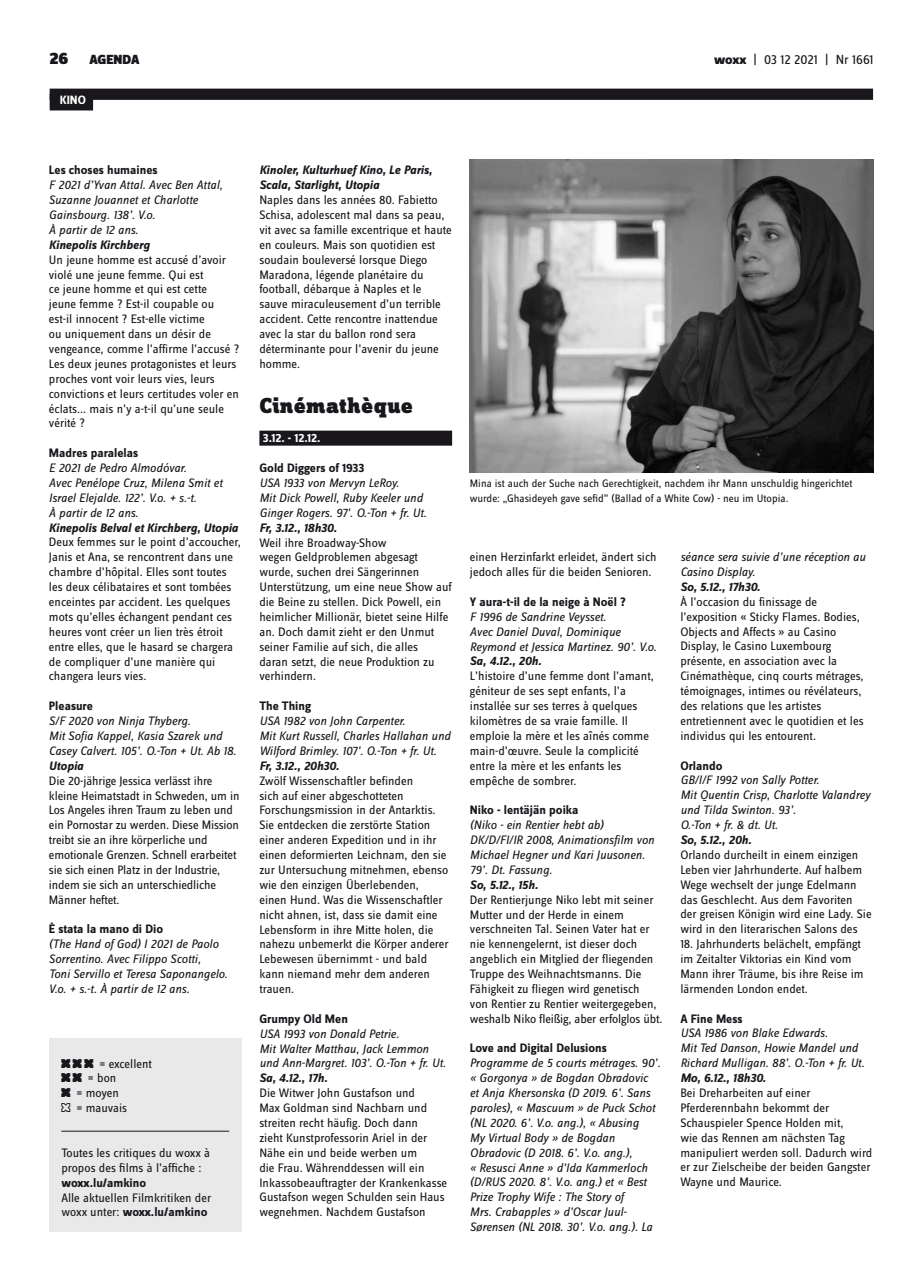
<style>
.page{position:relative;width:922px;height:1276px;background:#fff}
.page>*{position:absolute;margin:0;border:0;box-sizing:border-box;transform-origin:0 0}
.t1{font:32.5px "woxx";color:#1a171c}
.t2{font:900 22.5px "Zine Slab Dis";letter-spacing:.03em;color:#1a171c}
.t3{font:13.75px "Zine Sans Dis";letter-spacing:-.01em;color:#1a171c}
.t4{font:900 13.75px "Zine Sans Dis";color:#1a171c}
.t5{font:12.75px/14.9px "Zine Sans Dis";color:#1a171c}
.t6{font:italic 12.75px/14.9px "Zine Sans Dis";color:#1a171c}
.t7{font:700 12.5px "Zine Sans Dis";letter-spacing:-.015em;color:#fff}
.t8{font:11.25px/14.9px "Zine Sans Dis";color:#1a171c}
.s1{font-size:17.5px}
.s2{font-weight:800}
.s3{font-weight:700}
.s4{font-style:italic}
.s5{font-weight:700;font-style:italic}
.s6{font-weight:700;font-style:normal}
</style>
<div class="page">
<div style="left:259px;top:431px;width:193px;height:15px;background:#1a171c"></div>
<div style="left:50px;top:89px;width:822px;height:11px;background:#1a171c"></div>
<div style="left:50px;top:94px;width:43px;height:16px;background:#1a171c"></div>
<div style="left:49px;top:1038px;width:192px;height:194px;background:#e9e9ea"></div>
<hr style="left:61px;top:1131px;width:168px;height:1px;background:#1a171c">
<img style="left:469px;top:159px;width:403px;height:313px">
<p class="t4" style="left:50px;top:52px;width:91px"><span class="s1">26</span> AGENDA</p>
<p class="t3" style="left:714px;top:53px;width:161px"><span class="s2">woxx</span> | 03 12 2021 | Nr 1661</p>
<p class="t7" style="left:60px;top:93px;width:28px">KINO</p>
<p class="t5" style="left:49px;top:163px;width:192px"><span class="s3">Les choses humaines<br></span><span class="s4">F 2021 d’Yvan Attal. Avec Ben Attal,<br>Suzanne Jouannet et Charlotte<br>Gainsbourg. 138’. V.o.<br>À partir de 12 ans.<br></span><span class="s5">Kinepolis Kirchberg<br></span>Un jeune homme est accusé d’avoir violé une jeune femme. Qui est<br>ce jeune homme et qui est cette<br>jeune femme ? Est-il coupable ou est-il innocent ? Est-elle victime<br>ou uniquement dans un désir de vengeance, comme l’affirme l’accusé ?<br>Les deux jeunes protagonistes et leurs proches vont voir leurs vies, leurs convictions et leurs certitudes voler en éclats... mais n’y a-t-il qu’une seule vérité ?</p>
<p class="t5" style="left:49px;top:446px;width:193px"><span class="s3">Madres paralelas<br></span><span class="s4">E 2021 de Pedro Almodóvar.<br>Avec Penélope Cruz, Milena Smit et<br>Israel Elejalde. 122’. V.o. + s.-t.<br>À partir de 12 ans.<br></span><span class="s5">Kinepolis Belval et Kirchberg, Utopia<br></span>Deux femmes sur le point d’accoucher,<br>Janis et Ana, se rencontrent dans une chambre d’hôpital. Elles sont toutes les deux célibataires et sont tombées enceintes par accident. Les quelques mots qu’elles échangent pendant ces heures vont créer un lien très étroit entre elles, que le hasard se chargera de compliquer d’une manière qui changera leurs vies.</p>
<p class="t5" style="left:49px;top:699px;width:192px"><span class="s3">Pleasure<br></span><span class="s4">S/F 2020 von Ninja Thyberg.<br>Mit Sofia Kappel, Kasia Szarek und<br>Casey Calvert. 105’. O.-Ton + Ut. Ab 18.<br></span><span class="s5">Utopia<br></span>Die 20-jährige Jessica verlässt ihre kleine Heimatstadt in Schweden, um in<br>Los Angeles ihren Traum zu leben und ein Pornostar zu werden. Diese Mission treibt sie an ihre körperliche und emotionale Grenzen. Schnell erarbeitet sie sich einen Platz in der Industrie, indem sie sich an unterschiedliche<br>Männer heftet.</p>
<p class="t6" style="left:49px;top:922px;width:180px"><span class="s6">È stata la mano di Dio<br></span>(The Hand of God) I 2021 de Paolo<br>Sorrentino. Avec Filippo Scotti,<br>Toni Servillo et Teresa Saponangelo.<br>V.o. + s.-t. À partir de 12 ans.</p>
<p class="t1" style="left:61px;top:1040px;width:40px">XXX</p>
<p class="t5" style="left:99px;top:1056px;width:54px">= excellent</p>
<p class="t1" style="left:61px;top:1055px;width:29px">XX</p>
<p class="t5" style="left:88px;top:1071px;width:30px">= bon</p>
<p class="t1" style="left:61px;top:1070px;width:18px">X</p>
<p class="t5" style="left:76px;top:1086px;width:44px">= moyen</p>
<p class="t1" style="left:61px;top:1085px;width:18px">0</p>
<p class="t5" style="left:76px;top:1101px;width:52px">= mauvais</p>
<p class="t5" style="left:61px;top:1145px;width:151px">Toutes les critiques du woxx à propos des films à l’affiche : <span class="s3">woxx.lu/amkino<br></span>Alle aktuellen Filmkritiken der woxx unter: <span class="s3">woxx.lu/amkino</span></p>
<p class="t5" style="left:259px;top:163px;width:194px"><span class="s5">Kinoler, Kulturhuef Kino, Le Paris,<br>Scala, Starlight, Utopia<br></span>Naples dans les années 80. Fabietto<br>Schisa, adolescent mal dans sa peau, vit avec sa famille excentrique et haute en couleurs. Mais son quotidien est soudain bouleversé lorsque Diego<br>Maradona, légende planétaire du football, débarque à Naples et le sauve miraculeusement d’un terrible accident. Cette rencontre inattendue avec la star du ballon rond sera déterminante pour l’avenir du jeune homme.</p>
<p class="t2" style="left:259px;top:393px;width:155px">Cinémathèque</p>
<p class="t7" style="left:263px;top:432px;width:59px">3.12. - 12.12.</p>
<p class="t5" style="left:259px;top:461px;width:194px"><span class="s3">Gold Diggers of 1933<br></span><span class="s4">USA 1933 von Mervyn LeRoy.<br>Mit Dick Powell, Ruby Keeler und<br>Ginger Rogers. 97’. O.-Ton + fr. Ut.<br></span><span class="s5">Fr, 3.12., 18h30.<br></span>Weil ihre Broadway-Show<br>wegen Geldproblemen abgesagt wurde, suchen drei Sängerinnen<br>Unterstützung, um eine neue Show auf die Beine zu stellen. Dick Powell, ein heimlicher Millionär, bietet seine Hilfe an. Doch damit zieht er den Unmut seiner Familie auf sich, die alles<br>daran setzt, die neue Produktion zu verhindern.</p>
<p class="t5" style="left:259px;top:699px;width:193px"><span class="s3">The Thing<br></span><span class="s4">USA 1982 von John Carpenter.<br>Mit Kurt Russell, Charles Hallahan und<br>Wilford Brimley. 107’. O.-Ton + fr. Ut.<br></span><span class="s5">Fr, 3.12., 20h30.<br></span>Zwölf Wissenschaftler befinden<br>sich auf einer abgeschotteten<br>Forschungsmission in der Antarktis.<br>Sie entdecken die zerstörte Station einer anderen Expedition und in ihr einen deformierten Leichnam, den sie zur Untersuchung mitnehmen, ebenso wie den einzigen Überlebenden,<br>einen Hund. Was die Wissenschaftler nicht ahnen, ist, dass sie damit eine<br>Lebensform in ihre Mitte holen, die nahezu unbemerkt die Körper anderer<br>Lebewesen ü bernimmt - und bald kann niemand mehr dem anderen trauen.</p>
<p class="t5" style="left:259px;top:1011px;width:189px"><span class="s3">Grumpy Old Men<br></span><span class="s4">USA 1993 von Donald Petrie.<br>Mit Walter Matthau, Jack Lemmon und Ann-Margret. 103’. O.-Ton + fr. Ut.<br></span><span class="s5">Sa, 4.12., 17h.<br></span>Die Witwer John Gustafson und<br>Max Goldman sind Nachbarn und streiten recht häufig. Doch dann<br>zieht Kunstprofessorin Ariel in der<br>Nähe ein und beide werben um<br>die Frau. Währenddessen will ein<br>Inkassobeauftragter der Krankenkasse<br>Gustafson wegen Schulden sein Haus wegnehmen. Nachdem Gustafson</p>
<p class="t8" style="left:469px;top:476px;width:384px">Mina ist auch der Suche nach Gerechtigkeit, nachdem ihr Mann unschuldig hingerichtet wurde: „Ghasideyeh gave sefid” (Ballad of a White Cow) - neu im Utopia.</p>
<p class="t5" style="left:470px;top:550px;width:188px">einen Herzinfarkt erleidet, ändert sich jedoch alles fü r die beiden Senioren.</p>
<p class="t5" style="left:470px;top:595px;width:188px"><span class="s3">Y aura-t-il de la neige à Noël ?<br></span><span class="s4">F 1996 de Sandrine Veysset.<br>Avec Daniel Duval, Dominique<br>Reymond et Jessica Martinez. 90’. V.o.<br></span><span class="s5">Sa, 4.12., 20h.<br></span>L’histoire d’une femme dont l’amant, géniteur de ses sept enfants, l’a installée sur ses terres à quelques kilomètres de sa vraie famille. Il emploie la mère et les aînés comme main-d’œuvre. Seule la complicité entre la mère et les enfants les empêche de sombrer.</p>
<p class="t5" style="left:470px;top:803px;width:194px"><span class="s3">Niko - lentäjän poika<br></span><span class="s4">(Niko - ein Rentier hebt ab)<br>DK/D/FI/IR 2008, Animationsfilm von<br>Michael Hegner und Kari Juusonen.<br>79’. Dt. Fassung.<br></span><span class="s5">So, 5.12., 15h.<br></span>Der Rentierjunge Niko lebt mit seiner<br>Mutter und der Herde in einem verschneiten Tal. Seinen Vater hat er nie kennengelernt, ist dieser doch angeblich ein Mitglied der fliegenden<br>Truppe des Weihnachtsmanns. Die<br>Fähigkeit zu fliegen wird genetisch<br>von Rentier zu Rentier weitergegeben, weshalb Niko fleißig, aber erfolglos ü bt.</p>
<p class="t6" style="left:470px;top:1041px;width:192px"><span class="s6">Love and Digital Delusions<br></span>Programme de 5 courts métrages. 90’. « Gorgonya » de Bogdan Obradovic<br>et Anja Khersonska (D 2019. 6’. Sans paroles), « Mascuum » de Puck Schot (NL 2020. 6’. V.o. ang.), « Abusing<br>My Virtual Body » de Bogdan<br>Obradovic (D 2018. 6’. V.o. ang.),<br>« Resusci Anne » d’Ida Kammerloch (D/RUS 2020. 8’. V.o. ang.) et « Best<br>Prize Trophy Wife : The Story of<br>Mrs. Crabapples » d’Oscar Juul-<br>Sørensen (NL 2018. 30’. V.o. ang.). La</p>
<p class="t5" style="left:680px;top:550px;width:187px"><span class="s4">séance sera suivie d’une réception au<br>Casino Display.<br></span><span class="s5">So, 5.12., 17h30.<br></span>À l’occasion du finissage de l’exposition « Sticky Flames. Bodies,<br>Objects and Affects » au Casino<br>Display, le Casino Luxembourg présente, en association avec la<br>Cinémathèque, cinq courts métrages, témoignages, intimes ou révélateurs, des relations que les artistes entretiennent avec le quotidien et les individus qui les entourent.</p>
<p class="t5" style="left:680px;top:758px;width:193px"><span class="s3">Orlando<br></span><span class="s4">GB/I/F 1992 von Sally Potter.<br>Mit Quentin Crisp, Charlotte Valandrey und Tilda Swinton. 93’.<br>O.-Ton + fr. &amp; dt. Ut.<br></span><span class="s5">So, 5.12., 20h.<br></span>Orlando durcheilt in einem einzigen<br>Leben vier Jahrhunderte. Auf halbem<br>Wege wechselt der junge Edelmann das Geschlecht. Aus dem Favoriten der greisen Königin wird eine Lady. Sie wird in den literarischen Salons des</p>
<p class="t5" style="left:680px;top:937px;width:185px">18. Jahrhunderts belächelt, empfängt im Zeitalter Viktorias ein Kind vom Mann ihrer Träume, bis ihre Reise im lärmenden London endet.</p>
<p class="t5" style="left:680px;top:1011px;width:193px"><span class="s3">A Fine Mess<br></span><span class="s4">USA 1986 von Blake Edwards.<br>Mit Ted Danson, Howie Mandel und<br>Richard Mulligan. 88’. O.-Ton + fr. Ut.<br></span><span class="s5">Mo, 6.12., 18h30.<br></span>Bei Dreharbeiten auf einer<br>Pferderennbahn bekommt der<br>Schauspieler Spence Holden mit,<br>wie das Rennen am nächsten Tag manipuliert werden soll. Dadurch wird er zur Zielscheibe der beiden Gangster<br>Wayne und Maurice.</p>
</div>
